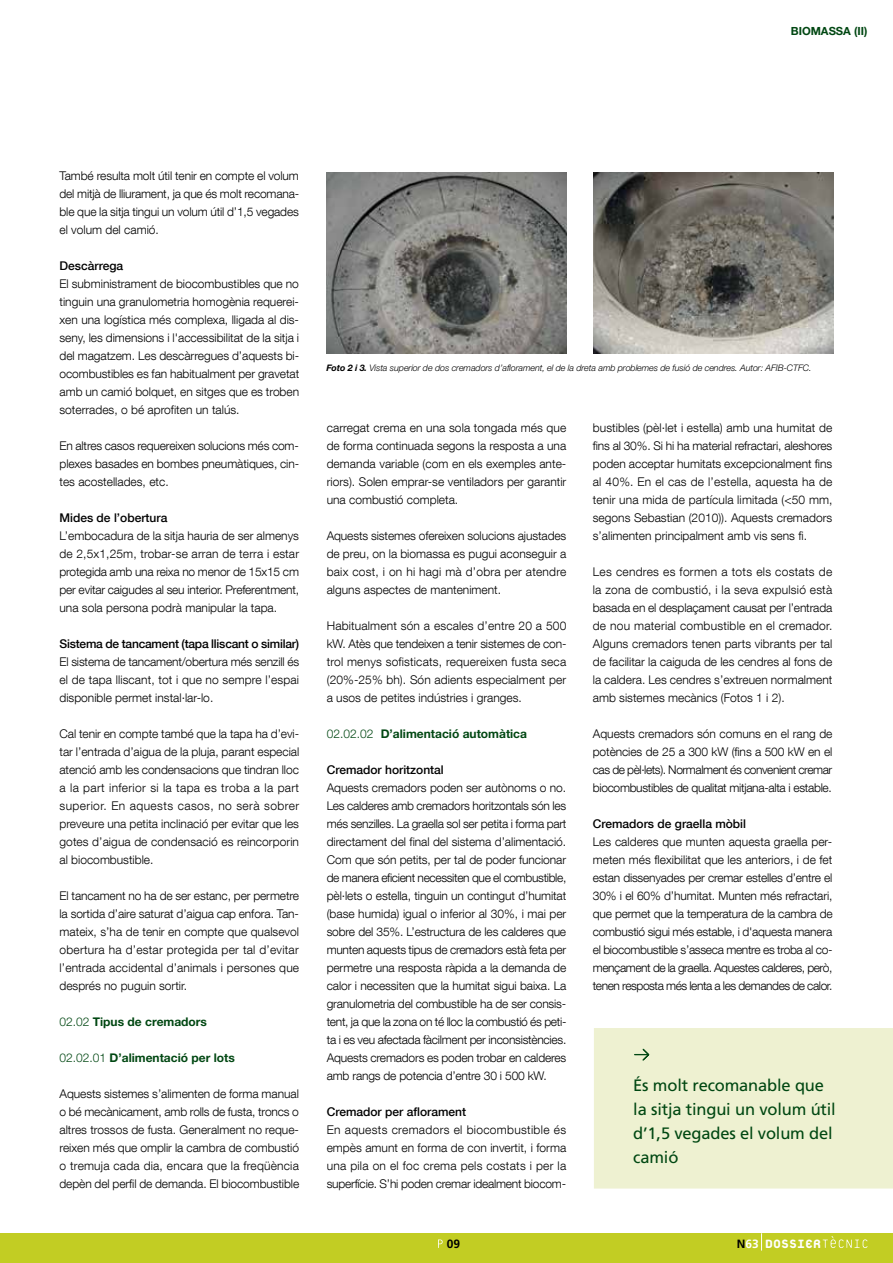
<style>
.page{position:relative;width:893px;height:1263px;background:#fff}
.page>*{position:absolute;margin:0;border:0;box-sizing:border-box;transform-origin:0 0}
.t1{font:800 18px "Platelet";color:#fff;scale:.96 1}
.t2{font:16.5px/24px "Frutiger";letter-spacing:-.01em;color:#004712}
.t3{font:300 12px/18px "Helvetica Neue LT Com";color:#000;text-align:justify}
.t4{font:500 12px "Helvetica Neue LT Com";color:#000}
.t5{font:700 12px "Helvetica Neue LT Pro";color:#004712}
.t6{font:500 12px "Helvetica Neue LT Com";letter-spacing:-.02em;color:#000}
.t7{font:700 12px "Frutiger";color:#000}
.t8{font:700 11.25px "Helvetica Neue LT Pro";color:#004712}
.t9{font:italic 300 9px "Helvetica Neue";letter-spacing:-.01em;color:#000}
.s1{font-family:"Helvetica Neue";font-weight:300}
.s2{font-weight:700}
.s3{font-family:"Frutiger";font-weight:700;font-size:12px;color:#000}
.s4{font-family:"Frutiger";font-weight:700;font-size:12px}
</style>
<div class="page">
<div style="left:0;top:1233px;width:893px;height:30px;background:#c2cd23"></div>
<svg style="left:761px;top:1233px;width:1px;height:17px"></svg>
<svg style="left:823px;top:1236px;width:44px;height:12px"></svg>
<svg style="left:438px;top:1239px;width:5px;height:9px"></svg>
<div style="left:594px;top:1028px;width:299px;height:160px;background:#eef1d1"></div>
<img style="left:327px;top:172px;width:239px;height:181px">
<img style="left:594px;top:173px;width:239px;height:181px">
<svg style="left:634px;top:1049px;width:15px;height:11px"></svg>
<p class="t8" style="left:791px;top:24px;width:17px">Biomassa</p>
<p class="t8" style="left:854px;top:24px;width:15px">(II)</p>
<p class="t3" style="left:60px;top:166px;width:241px">També resulta molt útil tenir en compte el volum del mitjà de lliurament, ja que és molt recomana&shy;ble que la sitja tingui un volum útil d’1,5 vegades el volum del camió.</p>
<p class="t4" style="left:60px;top:259px;width:65px">Descàrrega</p>
<p class="t3" style="left:60px;top:274px;width:241px">El subministrament de biocombustibles que no tinguin una granulometria homogènia requerei&shy;xen una logística més complexa, lligada al dis&shy;seny, les dimensions i l'accessibilitat de la sitja i del magatzem. Les descàrregues d’aquests bi&shy;ocombustibles es fan habitualment per gravetat amb un camió bolquet, en sitges que es troben soterrades, o bé aprofiten un talús.</p>
<p class="t3" style="left:60px;top:436px;width:241px">En altres casos requereixen solucions més com&shy;plexes basades en bombes pneumàtiques, cin&shy;tes acostellades, etc.</p>
<p class="t4" style="left:60px;top:511px;width:109px">Mides de l’obertura</p>
<p class="t3" style="left:60px;top:526px;width:241px">L’embocadura de la sitja hauria de ser almenys de 2,5x1,25m, trobar-se arran de terra i estar protegida amb una reixa no menor de 15x15 cm per evitar caigudes al seu interior. Preferentment, una sola persona podrà manipular la tapa.</p>
<p class="t6" style="left:60px;top:637px;width:241px">Sistema de tancament (tapa lliscant o similar)</p>
<p class="t3" style="left:60px;top:652px;width:241px">El sistema de tancament/obertura més senzill és el de tapa lliscant, tot i que no sempre l’espai disponible permet instal·lar-lo.</p>
<p class="t3" style="left:60px;top:724px;width:241px">Cal tenir en compte també que la tapa ha d’evi&shy;tar l’entrada d’aigua de la pluja, parant especial atenció amb les condensacions que tindran lloc a la part inferior si la tapa es troba a la part superior. En aquests casos, no serà sobrer preveure una petita inclinació per evitar que les gotes d’aigua de condensació es reincorporin al biocombustible.</p>
<p class="t3" style="left:60px;top:886px;width:241px">El tancament no ha de ser estanc, per permetre la sortida d’aire saturat d’aigua cap enfora. Tan&shy;mateix, s’ha de tenir en compte que qualsevol obertura ha d’estar protegida per tal d’evitar l’entrada accidental d’animals i persones que després no puguin sortir.</p>
<p class="t5" style="left:60px;top:1014px;width:149px"><span class="s1">02.02</span> Tipus de cremadors</p>
<p class="t5" style="left:60px;top:1050px;width:177px"><span class="s1">02.02.01</span> D’alimentació per lots</p>
<p class="t3" style="left:60px;top:1084px;width:241px">Aquests sistemes s’alimenten de forma manual o bé mecànicament, amb rolls de fusta, troncs o altres trossos de fusta. Generalment no reque&shy;reixen més que omplir la cambra de combustió o tremuja cada dia, encara que la freqüència depèn del perfil de demanda. El biocombustible</p>
<p class="t9" style="left:326px;top:363px;width:487px"><span class="s2">Foto 2 i 3.</span> Vista superior de dos cremadors d’aflorament, el de la dreta amb problemes de fusió de cendres. Autor: AFIB-CTFC.</p>
<p class="t3" style="left:327px;top:418px;width:241px">carregat crema en una sola tongada més que de forma continuada segons la resposta a una demanda variable (com en els exemples ante&shy;riors). Solen emprar-se ventiladors per garantir una combustió completa.</p>
<p class="t3" style="left:327px;top:526px;width:241px">Aquests sistemes ofereixen solucions ajustades de preu, on la biomassa es pugui aconseguir a baix cost, i on hi hagi mà d’obra per atendre alguns aspectes de manteniment.</p>
<p class="t3" style="left:327px;top:616px;width:241px">Habitualment són a escales d’entre 20 a 500 kW. Atès que tendeixen a tenir sistemes de con&shy;trol menys sofisticats, requereixen fusta seca (20%-25% bh). Són adients especialment per a usos de petites indústries i granges.</p>
<p class="t5" style="left:327px;top:726px;width:202px"><span class="s1">02.02.02</span> D’alimentació automàtica</p>
<p class="t4" style="left:327px;top:763px;width:119px">Cremador horitzontal</p>
<p class="t3" style="left:327px;top:778px;width:241px">Aquests cremadors poden ser autònoms o no.<br>Les calderes amb cremadors horitzontals són les més senzilles. La graella sol ser petita i forma part directament del final del sistema d’alimentació.<br>Com que són petits, per tal de poder funcionar de manera eficient necessiten que el combustible, pèl·lets o estella, tinguin un contingut d’humitat (base humida) igual o inferior al 30%, i mai per sobre del 35%. L’estructura de les calderes que munten aquests tipus de cremadors està feta per permetre una resposta ràpida a la demanda de calor i necessiten que la humitat sigui baixa. La granulometria del combustible ha de ser consis&shy;tent, ja que la zona on té lloc la combustió és peti&shy;ta i es veu afectada fàcilment per inconsistències.<br>Aquests cremadors es poden trobar en calderes amb rangs de potencia d’entre 30 i 500 kW.</p>
<p class="t4" style="left:327px;top:1105px;width:141px">Cremador per aflorament</p>
<p class="t3" style="left:327px;top:1120px;width:241px">En aquests cremadors el biocombustible és empès amunt en forma de con invertit, i forma una pila on el foc crema pels costats i per la superfície. S’hi poden cremar idealment biocom-</p>
<p class="t3" style="left:593px;top:418px;width:241px">bustibles (pèl·let i estella) amb una humitat de fins al 30%. Si hi ha material refractari, aleshores poden acceptar humitats excepcionalment fins al 40%. En el cas de l’estella, aquesta ha de tenir una mida de partícula limitada (&lt;50 mm, segons Sebastian (2010)). Aquests cremadors s’alimenten principalment amb vis sens fi.</p>
<p class="t3" style="left:593px;top:562px;width:241px">Les cendres es formen a tots els costats de la zona de combustió, i la seva expulsió està basada en el desplaçament causat per l’entrada de nou material combustible en el cremador.<br>Alguns cremadors tenen parts vibrants per tal de facilitar la caiguda de les cendres al fons de la caldera. Les cendres s’extreuen normalment amb sistemes mecànics (Fotos 1 i 2).</p>
<p class="t3" style="left:593px;top:724px;width:241px">Aquests cremadors són comuns en el rang de potències de 25 a 300 kW (fins a 500 kW en el cas de pèl·lets). Normalment és convenient cremar biocombustibles de qualitat mitjana-alta i estable.</p>
<p class="t4" style="left:593px;top:817px;width:155px">Cremadors de graella mòbil</p>
<p class="t3" style="left:593px;top:832px;width:241px">Les calderes que munten aquesta graella per&shy;meten més flexibilitat que les anteriors, i de fet estan dissenyades per cremar estelles d’entre el 30% i el 60% d’humitat. Munten més refractari, que permet que la temperatura de la cambra de combustió sigui més estable, i d'aquesta manera el biocombustible s’asseca mentre es troba al co&shy;mençament de la graella. Aquestes calderes, però, tenen resposta més lenta a les demandes de calor.</p>
<h2 class="t2" style="left:633px;top:1073px;width:204px">És molt recomanable que la sitja tingui un volum útil d’1,5 vegades el volum del camió</h2>
<p class="t7" style="left:447px;top:1237px;width:15px">09</p>
<h1 class="t1" style="left:737px;top:1235px;width:89px"><span class="s3">N</span><span class="s4">63</span> DOSSIER</h1>
</div>
